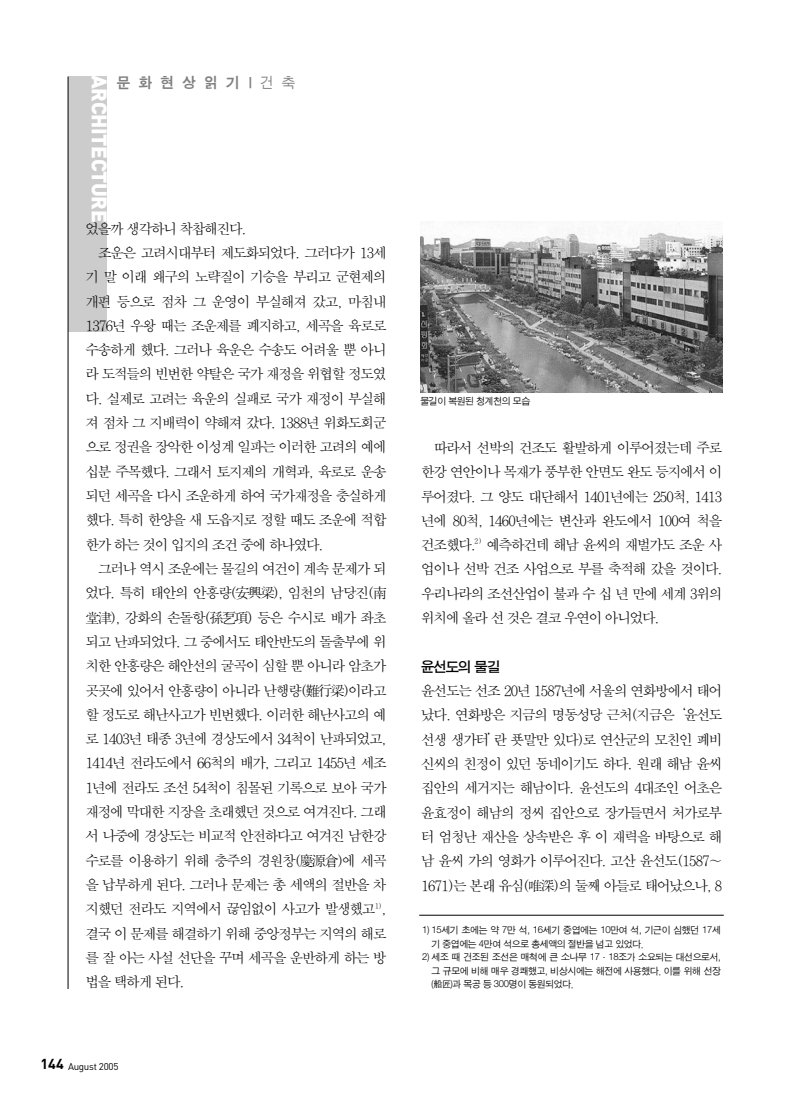
<style>
.page{position:relative;width:807px;height:1106px;background:#fff}
.page>*{position:absolute;margin:0;border:0;box-sizing:border-box;transform-origin:0 0}
.t1{font:900 21px "DIN";letter-spacing:-.015em;color:#fff}
.t2{font:15px "Sand Kg";letter-spacing:.555em;color:#808080}
.t3{font:14.25px/24.3px "SM Amu S";letter-spacing:-.13em;color:#000;text-align:justify}
.t4{font:13.8px "SM Ago T";letter-spacing:-.11em;color:#000}
.t5{font:9.75px/13.5px "Sand Jg";letter-spacing:-.03em;color:#000}
.t6{font:9.75px "DIN";letter-spacing:-.025em;color:#000}
.s1{font-family:"Sand Jg"}
.s2{font-weight:700;font-size:14.25px}
</style>
<div class="page">
<div style="left:68px;top:77px;width:38px;height:255px;background:#ccc"></div>
<hr style="left:68px;top:76px;width:1px;height:912px;background:#000">
<hr style="left:419px;top:915px;width:305px;height:1px;background:#000">
<img style="left:420px;top:221px;width:303px;height:171px">
<h1 class="t1" style="left:107px;top:75px;width:149px;rotate:90deg">ARCHITECTURE</h1>
<p class="t2" style="left:117px;top:76px;width:180px">문화현상읽기|<span class="s1">건축</span></p>
<p class="t3" style="left:85px;top:217px;width:163px">었을까 생각하니 착찹해진다.</p>
<p class="t3" style="left:98px;top:241px;width:291px">조운은 고려시대부터 제도화되었다. 그러다가 13세</p>
<p class="t3" style="left:85px;top:266px;width:303px">기 말 이래 왜구의 노략질이 기승을 부리고 군현제의</p>
<p class="t3" style="left:85px;top:290px;width:303px">개편 등으로 점차 그 운영이 부실해져 갔고, 마침내</p>
<p class="t3" style="left:85px;top:314px;width:303px">1376년 우왕 때는 조운제를 폐지하고, 세곡을 육로로</p>
<p class="t3" style="left:85px;top:338px;width:303px">수송하게 했다. 그러나 육운은 수송도 어려울 뿐 아니</p>
<p class="t3" style="left:85px;top:363px;width:303px">라 도적들의 빈번한 약탈은 국가 재정을 위협할 정도였</p>
<p class="t3" style="left:85px;top:387px;width:303px">다. 실제로 고려는 육운의 실패로 국가 재정이 부실해</p>
<p class="t3" style="left:85px;top:411px;width:303px">져 점차 그 지배력이 약해져 갔다. 1388년 위화도회군</p>
<p class="t3" style="left:85px;top:436px;width:303px">으로 정권을 장악한 이성계 일파는 이러한 고려의 예에</p>
<p class="t3" style="left:85px;top:460px;width:303px">십분 주목했다. 그래서 토지제의 개혁과, 육로로 운송</p>
<p class="t3" style="left:85px;top:484px;width:303px">되던 세곡을 다시 조운하게 하여 국가재정을 충실하게</p>
<p class="t3" style="left:85px;top:509px;width:303px">했다. 특히 한양을 새 도읍지로 정할 때도 조운에 적합</p>
<p class="t3" style="left:85px;top:533px;width:240px">한가 하는 것이 입지의 조건 중에 하나였다.</p>
<p class="t3" style="left:98px;top:557px;width:291px">그러나 역시 조운에는 물길의 여건이 계속 문제가 되</p>
<p class="t3" style="left:85px;top:581px;width:303px">었다. 특히 태안의 안흥량(安興梁), 임천의 남당진(南</p>
<p class="t3" style="left:85px;top:606px;width:303px">堂津), 강화의 손돌항(孫乭項) 등은 수시로 배가 좌초</p>
<p class="t3" style="left:85px;top:630px;width:303px">되고 난파되었다. 그 중에서도 태안반도의 돌출부에 위</p>
<p class="t3" style="left:85px;top:654px;width:303px">치한 안흥량은 해안선의 굴곡이 심할 뿐 아니라 암초가</p>
<p class="t3" style="left:85px;top:679px;width:303px">곳곳에 있어서 안흥량이 아니라 난행량(難行梁)이라고</p>
<p class="t3" style="left:85px;top:703px;width:303px">할 정도로 해난사고가 빈번했다. 이러한 해난사고의 예</p>
<p class="t3" style="left:85px;top:727px;width:303px">로 1403년 태종 3년에 경상도에서 34척이 난파되었고,</p>
<p class="t3" style="left:85px;top:752px;width:303px">1414년 전라도에서 66척의 배가, 그리고 1455년 세조</p>
<p class="t3" style="left:85px;top:776px;width:303px">1년에 전라도 조선 54척이 침몰된 기록으로 보아 국가</p>
<p class="t3" style="left:85px;top:800px;width:303px">재정에 막대한 지장을 초래했던 것으로 여겨진다. 그래</p>
<p class="t3" style="left:85px;top:824px;width:303px">서 나중에 경상도는 비교적 안전하다고 여겨진 남한강</p>
<p class="t3" style="left:85px;top:849px;width:303px">수로를 이용하기 위해 충주의 경원창(慶源倉)에 세곡</p>
<p class="t3" style="left:85px;top:873px;width:303px">을 납부하게 된다. 그러나 문제는 총 세액의 절반을 차</p>
<p class="t3" style="left:85px;top:897px;width:303px">지했던 전라도 지역에서 끊임없이 사고가 발생했고<sup>1)</sup>,</p>
<p class="t3" style="left:85px;top:922px;width:303px">결국 이 문제를 해결하기 위해 중앙정부는 지역의 해로</p>
<p class="t3" style="left:85px;top:946px;width:303px">를 잘 아는 사설 선단을 꾸며 세곡을 운반하게 하는 방</p>
<p class="t3" style="left:85px;top:970px;width:101px">법을 택하게 된다.</p>
<p class="t6" style="left:41px;top:1062px;width:79px"><span class="s2">144</span> August 2005</p>
<p class="t5" style="left:420px;top:395px;width:111px">물길이 복원된 청계천의 모습</p>
<p class="t3" style="left:421px;top:436px;width:303px;text-indent:13px">따라서 선박의 건조도 활발하게 이루어졌는데 주로 한강 연안이나 목재가 풍부한 안면도 완도 등지에서 이 루어졌다. 그 양도 대단해서 1401년에는 250척, 1413 년에 80척, 1460년에는 변산과 완도에서 100여 척을 건조했다.<sup>2)</sup> 예측하건데 해남 윤씨의 재벌가도 조운 사 업이나 선박 건조 사업으로 부를 축적해 갔을 것이다. 우리나라의 조선산업이 불과 수 십 년 만에 세계 3위의 위치에 올라 선 것은 결코 우연이 아니었다.</p>
<p class="t4" style="left:421px;top:660px;width:81px">윤선도의 물길</p>
<p class="t3" style="left:421px;top:679px;width:303px">윤선도는 선조 20년 1587년에 서울의 연화방에서 태어 났다. 연화방은 지금의 명동성당 근처(지금은‘윤선도 선생 생가터’란 푯말만 있다)로 연산군의 모친인 폐비 신씨의 친정이 있던 동네이기도 하다. 원래 해남 윤씨 집안의 세거지는 해남이다. 윤선도의 4대조인 어초은 윤효정이 해남의 정씨 집안으로 장가들면서 처가로부 터 엄청난 재산을 상속받은 후 이 재력을 바탕으로 해 남 윤씨 가의 영화가 이루어진다. 고산 윤선도(1587∼ 1671)는 본래 유심(唯深)의 둘째 아들로 태어났으나, 8</p>
<p class="t5" style="left:431px;top:924px;width:291px;text-indent:-9px">1) 15세기 초에는 약 7만 석, 16세기 중엽에는 10만여 석, 기근이 심했던 17세 기 중엽에는 4만여 석으로 총세액의 절반을 넘고 있었다.</p>
<p class="t5" style="left:431px;top:951px;width:291px;text-align:justify;text-indent:-9px">2) 세조 때 건조된 조선은 매척에 큰 소나무 17–18조가 소요되는 대선으로서, 그 규모에 비해 매우 경쾌했고, 비상시에는 해전에 사용했다. 이를 위해 선장 (船匠)과 목공 등 300명이 동원되었다.</p>
</div>
